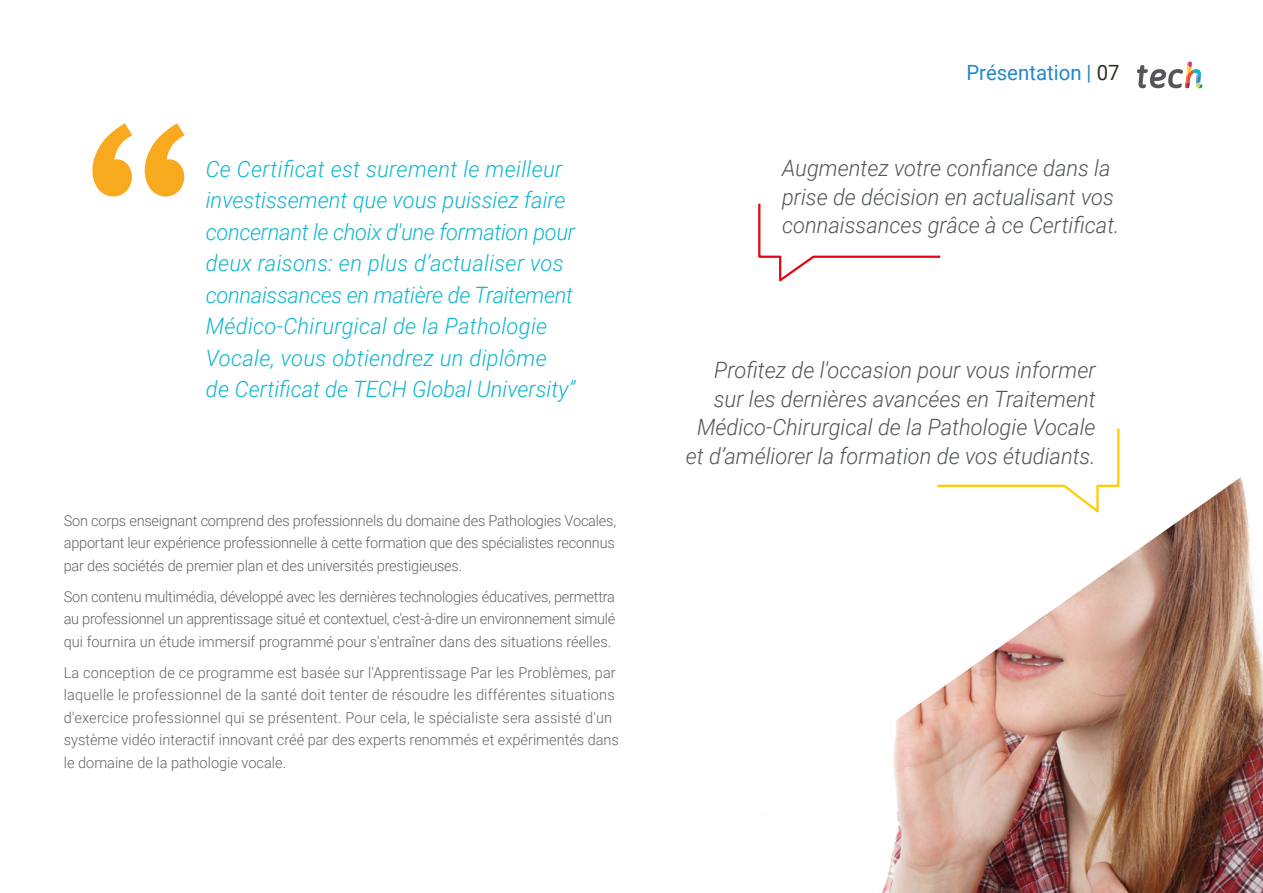
<style>
.page{position:relative;width:1263px;height:893px;background:#fff}
.page>*{position:absolute;margin:0;border:0;box-sizing:border-box;transform-origin:0 0}
.t1{font:italic 300 22.5px/31.5px "Roboto";color:#0fb6cf}
.t2{font:italic 300 22.5px/28.5px "Roboto";color:#52555b;text-align:right}
.t3{font:21px "Roboto";color:#2488c9}
.t4{font:300 15px/22.5px "Roboto";letter-spacing:.005em;color:#61646a;text-align:justify}
.s1{color:#312e20}
</style>
<div class="page">
<svg style="left:92px;top:123px;width:93px;height:74px"></svg>
<img style="left:881px;top:477px;width:382px;height:416px">
<svg style="left:935px;top:428px;width:185px;height:88px"></svg>
<svg style="left:758px;top:203px;width:183px;height:79px"></svg>
<svg style="left:1137px;top:62px;width:65px;height:27px"></svg>
<p class="t1" style="left:206px;top:152px;width:371px">Ce Certificat est surement le meilleur investissement que vous puissiez faire concernant le choix d'une formation pour deux raisons: en plus d’actualiser vos connaissances en matière de Traitement Médico-Chirurgical de la Pathologie Vocale, vous obtiendrez un diplôme de Certificat de TECH Global University”</p>
<p class="t4" style="left:64px;top:509px;width:554px">Son corps enseignant comprend des professionnels du domaine des Pathologies Vocales, apportant leur expérience professionnelle à cette formation que des spécialistes reconnus par des sociétés de premier plan et des universités prestigieuses.</p>
<p class="t4" style="left:64px;top:585px;width:553px">Son contenu multimédia, développé avec les dernières technologies éducatives, permettra au professionnel un apprentissage situé et contextuel, c'est-à-dire un environnement simulé qui fournira un étude immersif programmé pour s'entraîner dans des situations réelles.</p>
<p class="t4" style="left:64px;top:661px;width:557px;text-align:left">La conception de ce programme est basée sur l'Apprentissage Par les Problèmes, par laquelle le professionnel de la santé doit tenter de résoudre les différentes situations d'exercice professionnel qui se présentent. Pour cela, le spécialiste sera assisté d'un système vidéo interactif innovant créé par des experts renommés et expérimentés dans le domaine de la pathologie vocale.</p>
<h2 class="t3" style="left:966px;top:57px;width:155px">Présentation | <span class="s1">07</span></h2>
<h1 class="t2" style="left:782px;top:153px;width:339px;text-align:left">Augmentez votre confiance dans la prise de décision en actualisant vos connaissances grâce à ce Certificat.</h1>
<h1 class="t2" style="left:686px;top:355px;width:411px">Profitez de l'occasion pour vous informer sur les dernières avancées en Traitement Médico-Chirurgical de la Pathologie Vocale et d’améliorer la formation de vos étudiants.</h1>
</div>
